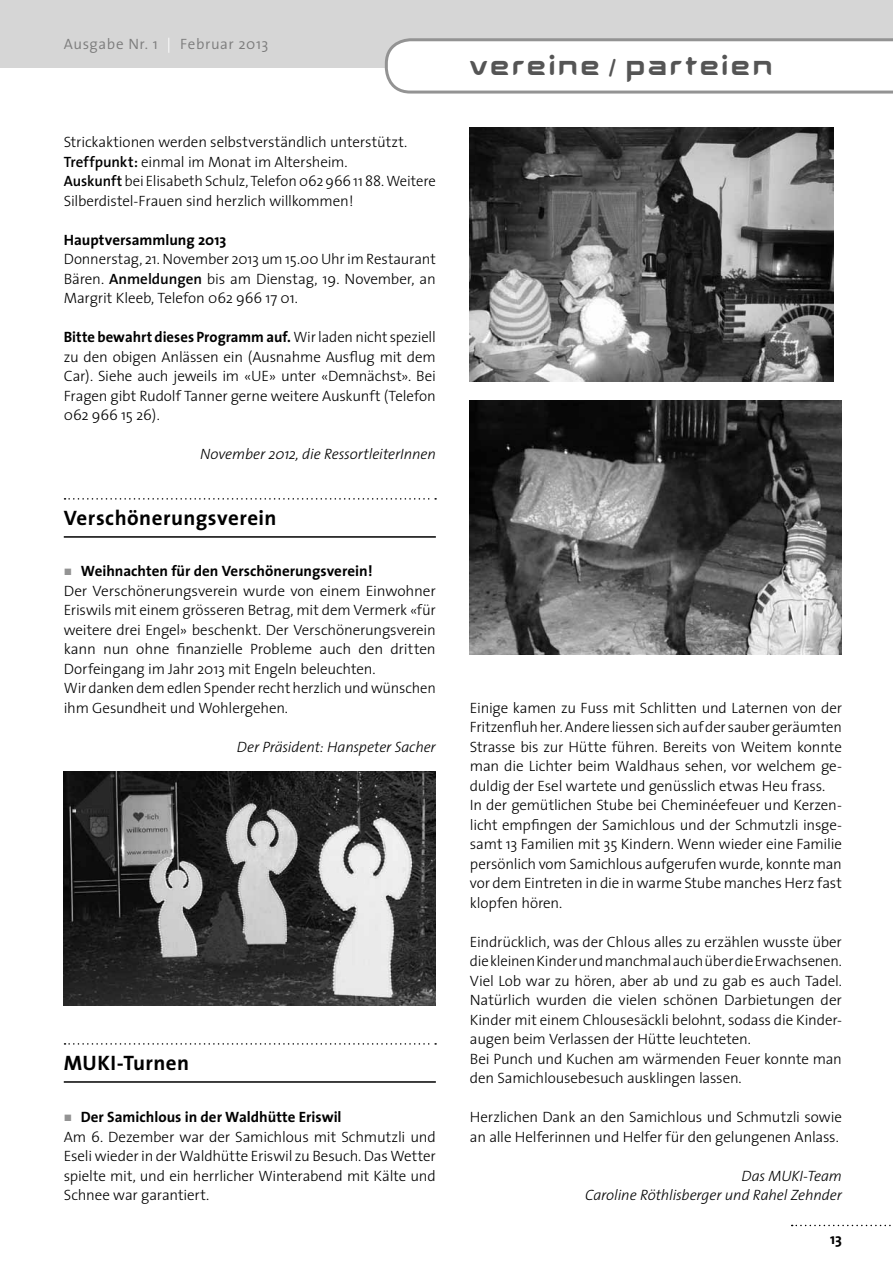
<style>
.page{position:relative;width:893px;height:1263px;background:#fff}
.page>*{position:absolute;margin:0;border:0;box-sizing:border-box;transform-origin:0 0}
.t1{font:30px "Aura";letter-spacing:.075em;color:#555}
.t2{font:700 21px "The Sans";letter-spacing:.025em;color:#000}
.t3{font:300 15px/19.5px "The Sans";letter-spacing:-.01em;color:#000}
.t4{font:italic 300 15px/19.5px "The Sans";letter-spacing:-.01em;color:#000;text-align:right}
.t5{font:700 15px "The Sans";color:#000}
.t6{font:300 15px "The Sans";letter-spacing:.04em;color:#7c7c7c}
.s1{color:#fff}
.s2{font-weight:600}
.s3{font-weight:700}
</style>
<div class="page">
<div style="left:0;top:0;width:893px;height:68px;background:#d6d6d6"></div>
<svg style="left:385px;top:38px;width:508px;height:56px"></svg>
<svg style="left:792px;top:1225px;width:99px;height:1px"></svg>
<svg style="left:65px;top:498px;width:371px;height:2px"></svg>
<hr style="left:64px;top:536px;width:372px;height:2px;background:#000">
<svg style="left:65px;top:1043px;width:371px;height:2px"></svg>
<hr style="left:64px;top:1081px;width:372px;height:2px;background:#000">
<img style="left:64px;top:771px;width:372px;height:234px">
<img style="left:470px;top:128px;width:364px;height:253px">
<img style="left:470px;top:401px;width:372px;height:253px">
<p class="t6" style="left:64px;top:32px;width:206px">Ausgabe Nr. 1 <span class="s1">|</span> Februar 2013</p>
<p class="t3" style="left:64px;top:132px;width:374px">Strickaktionen werden selbstverständlich unterstützt.<br><span class="s2">Treffpunkt:</span> einmal im Monat im Altersheim.<br><span class="s2">Auskunft</span> bei Elisabeth Schulz, Telefon 062 966 11 88. -Weitere Silberdistel-Frauen sind herzlich willkommen!</p>
<p class="t5" style="left:64px;top:227px;width:164px">Hauptversammlung 2013</p>
<p class="t3" style="left:64px;top:249px;width:374px;text-align:justify">Donnerstag, 21. November 2013 um 15.00 Uhr im Restaurant Bären. <span class="s2">Anmeldungen</span> bis am Dienstag, 19. November, an Margrit Kleeb, Telefon 062 966 17 01.</p>
<p class="t3" style="left:64px;top:327px;width:374px;text-align:justify"><span class="s3">Bitte bewahrt dieses Programm auf.</span> Wir laden nicht -speziell zu den obigen Anlässen ein (Ausnahme Ausflug mit dem Car). Siehe auch jeweils im «UE» unter «Demnächst». Bei Fragen gibt Rudolf Tanner gerne weitere Auskunft (Telefon 062 966 15 26).</p>
<p class="t4" style="left:200px;top:444px;width:237px">November 2012, die RessortleiterInnen</p>
<h2 class="t2" style="left:64px;top:500px;width:214px">Verschönerungsverein</h2>
<p class="t5" style="left:81px;top:558px;width:293px">Weihnachten für den Verschönerungsverein!</p>
<p class="t3" style="left:64px;top:580px;width:374px">Der Verschönerungsverein wurde von einem Einwohner Eriswils mit einem grösseren Betrag, mit dem Vermerk «für weitere drei Engel» beschenkt. Der Verschönerungsverein kann nun ohne finanzielle Probleme auch den dritten Dorfeingang im Jahr 2013 mit Engeln beleuchten.<br>Wir -danken dem edlen Spender recht herzlich und -wünschen ihm Gesundheit und Wohlergehen.</p>
<p class="t4" style="left:237px;top:736px;width:200px">Der Präsident: Hanspeter Sacher</p>
<h2 class="t2" style="left:64px;top:1045px;width:127px">MUKI-Turnen</h2>
<p class="t5" style="left:81px;top:1104px;width:262px">Der Samichlous in der Waldhütte Eriswil</p>
<p class="t3" style="left:64px;top:1126px;width:374px;text-align:justify">Am 6. Dezember war der Samichlous mit Schmutzli und Eseli wieder in der Waldhütte Eriswil zu Besuch. Das -Wetter spielte mit, und ein herrlicher Winterabend mit Kälte und Schnee war garantiert.</p>
<h1 class="t1" style="left:470px;top:54px;width:304px">vereine / parteien</h1>
<p class="t3" style="left:470px;top:697px;width:374px">Einige kamen zu Fuss mit Schlitten und Laternen von der Fritzenfluhher.Andere liessensichaufder sauber -geräumten Strasse bis zur Hütte führen. Bereits von Weitem konnte man die Lichter beim Waldhaus sehen, vor welchem ge&shy;duldig der Esel wartete und genüsslich etwas Heu frass.<br>In der gemütlichen Stube bei Cheminéefeuer und Kerzen&shy;licht empfingen der Samichlous und der Schmutzli insge&shy;samt 13 Familien mit 35 Kindern. Wenn wieder eine Familie persönlich vom Samichlous aufgerufen wurde, konnte man vor dem Eintreten in die in warme Stube manches Herz fast klopfen hören.</p>
<p class="t3" style="left:470px;top:931px;width:374px">Eindrücklich, was der Chlous alles zu erzählen wusste über diekleinenKinderundmanchmalauchüberdie -Erwachsenen.<br>Viel Lob war zu hören, aber ab und zu gab es auch Tadel.<br>Natürlich wurden die vielen schönen Darbietungen der Kinder mit einem Chlousesäckli belohnt, sodass die Kinder&shy;augen beim Verlassen der Hütte leuchteten.<br>Bei Punch und Kuchen am wärmenden Feuer konnte man den Samichlousebesuch ausklingen lassen.</p>
<p class="t3" style="left:470px;top:1107px;width:374px">Herzlichen Dank an den Samichlous und Schmutzli sowie an alle Helferinnen und Helfer für den gelungenen Anlass.</p>
<p class="t4" style="left:585px;top:1165px;width:258px">Das MUKI-Team<br>Caroline Röthlisberger und Rahel Zehnder</p>
<p class="t5" style="left:830px;top:1226px;width:13px">13</p>
</div>
